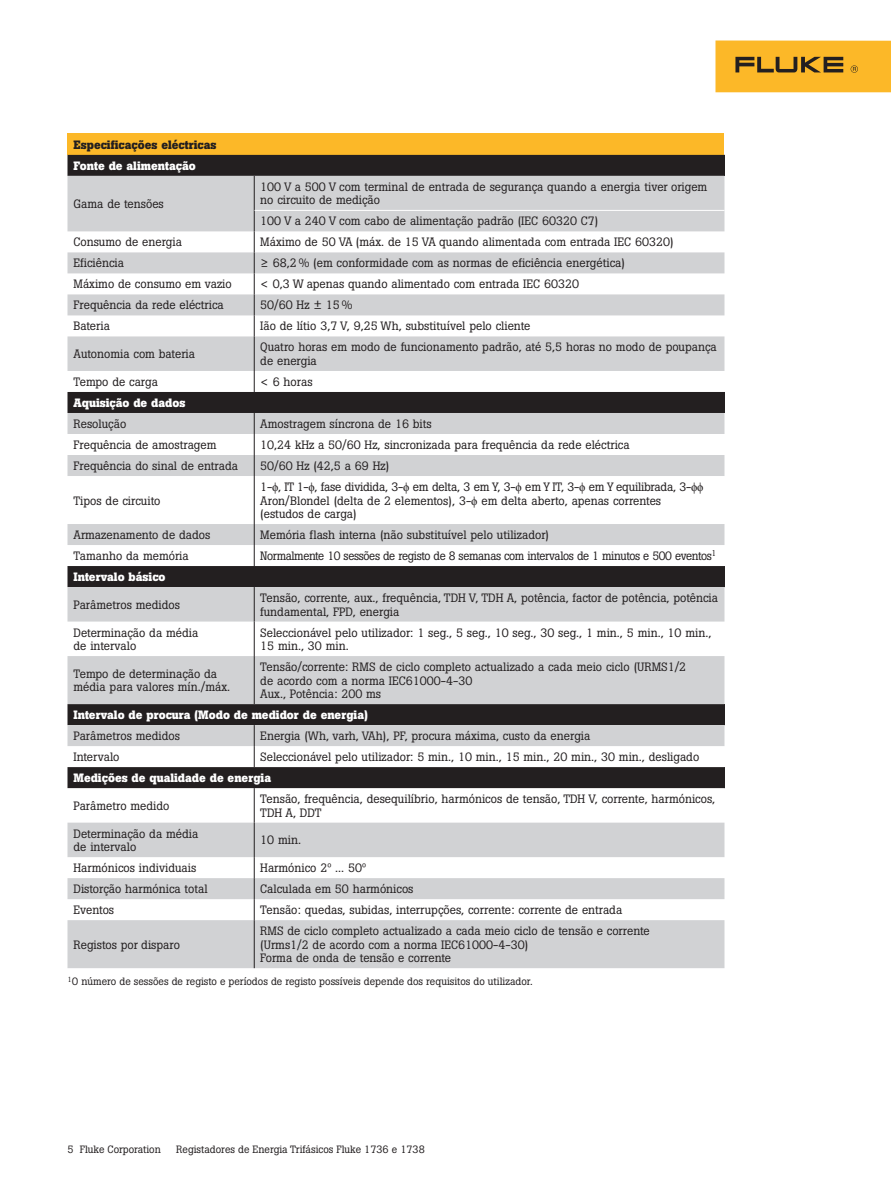
<style>
.page{position:relative;width:891px;height:1188px;background:#fff}
.page>*{position:absolute;margin:0;border:0;box-sizing:border-box;transform-origin:0 0}
.t1{font:12px/13.5px "Boton Pro";color:#231f20}
.t2{font:700 12px "Boton Pro";color:#fff}
.t3{font:12px "Boton Pro";letter-spacing:-.03em;color:#231f20}
.t4{font:700 12px "Boton Pro";color:#231f20}
.t5{font:10.5px "Boton Pro";color:#231f20}
.s1{font-family:"Times New Roman"}
</style>
<div class="page">
<div style="left:716px;top:40px;width:175px;height:52px;background:#fcb828"></div>
<svg style="left:735px;top:57px;width:108px;height:15px"></svg>
<svg style="left:851px;top:65px;width:7px;height:8px"></svg>
<div style="left:68px;top:134px;width:656px;height:21px;background:#fcb828"></div>
<div style="left:68px;top:155px;width:656px;height:21px;background:#231f20"></div>
<svg style="left:68px;top:176px;width:656px;height:792px;fill:#d1d2d4"></svg>
<svg style="left:724px;top:155px;width:1px;height:21px"></svg>
<svg style="left:724px;top:392px;width:1px;height:21px"></svg>
<svg style="left:724px;top:566px;width:1px;height:21px"></svg>
<svg style="left:724px;top:767px;width:1px;height:21px"></svg>
<hr style="left:254px;top:476px;width:1px;height:48px;background:#231f20">
<svg style="left:254px;top:413px;width:1px;height:63px"></svg>
<svg style="left:254px;top:524px;width:1px;height:42px"></svg>
<svg style="left:724px;top:704px;width:1px;height:21px"></svg>
<svg style="left:254px;top:725px;width:1px;height:42px"></svg>
<hr style="left:254px;top:176px;width:1px;height:34px;background:#231f20">
<hr style="left:254px;top:336px;width:1px;height:35px;background:#231f20">
<svg style="left:254px;top:210px;width:1px;height:126px"></svg>
<svg style="left:254px;top:371px;width:1px;height:21px"></svg>
<hr style="left:255px;top:210px;width:469px;height:1px;background:#fff">
<hr style="left:254px;top:587px;width:1px;height:35px;background:#231f20">
<hr style="left:254px;top:656px;width:1px;height:48px;background:#231f20">
<hr style="left:254px;top:622px;width:1px;height:34px;background:#231f20">
<hr style="left:254px;top:823px;width:1px;height:34px;background:#231f20">
<hr style="left:254px;top:920px;width:1px;height:48px;background:#231f20">
<svg style="left:254px;top:857px;width:1px;height:63px"></svg>
<hr style="left:254px;top:788px;width:1px;height:35px;background:#231f20">
<p class="t4" style="left:74px;top:137px;width:145px">Especificações eléctricas</p>
<p class="t2" style="left:74px;top:158px;width:124px">Fonte de alimentação</p>
<p class="t1" style="left:74px;top:197px;width:92px">Gama de tensões</p>
<p class="t1" style="left:260px;top:180px;width:449px">100 V a 500 V com terminal de entrada de segurança quando a energia tiver origem no circuito de medição</p>
<p class="t1" style="left:260px;top:214px;width:340px">100 V a 240 V com cabo de alimentação padrão (IEC 60320 C7)</p>
<p class="t1" style="left:74px;top:236px;width:110px">Consumo de energia</p>
<p class="t1" style="left:260px;top:236px;width:415px">Máximo de 50 VA (máx. de 15 VA quando alimentada com entrada IEC 60320)</p>
<p class="t1" style="left:74px;top:257px;width:52px">Eficiência</p>
<p class="t1" style="left:260px;top:257px;width:366px">≥ 68,2 % (em conformidade com as normas de eficiência energética)</p>
<p class="t1" style="left:74px;top:278px;width:160px">Máximo de consumo em vazio</p>
<p class="t1" style="left:260px;top:278px;width:320px">&lt; 0,3 W apenas quando alimentado com entrada IEC 60320</p>
<p class="t1" style="left:74px;top:299px;width:152px">Frequência da rede eléctrica</p>
<p class="t1" style="left:260px;top:299px;width:94px">50/60 Hz ± 15 %</p>
<p class="t1" style="left:74px;top:320px;width:38px">Bateria</p>
<p class="t1" style="left:260px;top:320px;width:272px">Ião de lítio 3,7 V, 9,25 Wh, substituível pelo cliente</p>
<p class="t1" style="left:74px;top:347px;width:123px">Autonomia com bateria</p>
<p class="t1" style="left:260px;top:341px;width:458px">Quatro horas em modo de funcionamento padrão, até 5,5 horas no modo de poupança de energia</p>
<p class="t1" style="left:74px;top:375px;width:86px">Tempo de carga</p>
<p class="t1" style="left:260px;top:375px;width:54px">&lt; 6 horas</p>
<p class="t2" style="left:74px;top:395px;width:113px">Aquisição de dados</p>
<p class="t1" style="left:74px;top:417px;width:54px">Resolução</p>
<p class="t1" style="left:260px;top:417px;width:173px">Amostragem síncrona de 16 bits</p>
<p class="t1" style="left:74px;top:438px;width:144px">Frequência de amostragem</p>
<p class="t1" style="left:260px;top:438px;width:371px">10,24 kHz a 50/60 Hz, sincronizada para frequência da rede eléctrica</p>
<p class="t1" style="left:74px;top:459px;width:166px">Frequência do sinal de entrada</p>
<p class="t1" style="left:260px;top:459px;width:130px">50/60 Hz (42,5 a 69 Hz)</p>
<p class="t1" style="left:74px;top:494px;width:88px">Tipos de circuito</p>
<p class="t1" style="left:260px;top:480px;width:445px">1-<span class="s1">ϕ</span>, IT 1-<span class="s1">ϕ</span>, fase dividida, 3-<span class="s1">ϕ</span> em delta, 3 em Y, 3-<span class="s1">ϕ</span> em Y IT, 3-<span class="s1">ϕ</span> em Y equilibrada, 3-<span class="s1">ϕϕ<br></span>Aron/Blondel (delta de 2 elementos), 3-<span class="s1">ϕ</span> em delta aberto, apenas correntes (estudos de carga)</p>
<p class="t1" style="left:74px;top:528px;width:138px">Armazenamento de dados</p>
<p class="t1" style="left:260px;top:528px;width:290px">Memória flash interna (não substituível pelo utilizador)</p>
<p class="t1" style="left:74px;top:549px;width:117px">Tamanho da memória</p>
<p class="t3" style="left:260px;top:548px;width:458px">Normalmente 10 sessões de registo de 8 semanas com intervalos de 1 minutos e 500 eventos<sup>1</sup></p>
<p class="t2" style="left:74px;top:569px;width:94px">Intervalo básico</p>
<p class="t1" style="left:74px;top:598px;width:108px">Parâmetros medidos</p>
<p class="t1" style="left:260px;top:591px;width:459px">Tensão, corrente, aux., frequência, TDH V, TDH A, potência, factor de potência, potência fundamental, FPD, energia</p>
<p class="t1" style="left:74px;top:626px;width:126px">Determinação da média de intervalo</p>
<p class="t1" style="left:260px;top:626px;width:453px">Seleccionável pelo utilizador: 1 seg., 5 seg., 10 seg., 30 seg., 1 min., 5 min., 10 min.,<br>15 min., 30 min.</p>
<p class="t1" style="left:74px;top:667px;width:158px">Tempo de determinação da média para valores mín./máx.</p>
<p class="t1" style="left:260px;top:660px;width:427px">Tensão/corrente: RMS de ciclo completo actualizado a cada meio ciclo (URMS1/2 de acordo com a norma IEC61000-4-30<br>Aux., Potência: 200 ms</p>
<p class="t2" style="left:74px;top:707px;width:296px">Intervalo de procura (Modo de medidor de energia)</p>
<p class="t1" style="left:74px;top:729px;width:108px">Parâmetros medidos</p>
<p class="t1" style="left:260px;top:729px;width:332px">Energia (Wh, varh, VAh), PF, procura máxima, custo da energia</p>
<p class="t1" style="left:74px;top:750px;width:48px">Intervalo</p>
<p class="t1" style="left:260px;top:750px;width:441px">Seleccionável pelo utilizador: 5 min., 10 min., 15 min., 20 min., 30 min., desligado</p>
<p class="t2" style="left:74px;top:770px;width:199px">Medições de qualidade de energia</p>
<p class="t1" style="left:74px;top:799px;width:98px">Parâmetro medido</p>
<p class="t1" style="left:260px;top:792px;width:457px">Tensão, frequência, desequilíbrio, harmónicos de tensão, TDH V, corrente, harmónicos,<br>TDH A, DDT</p>
<p class="t1" style="left:74px;top:827px;width:126px">Determinação da média de intervalo</p>
<p class="t1" style="left:260px;top:833px;width:42px">10 min.</p>
<p class="t1" style="left:74px;top:861px;width:124px">Harmónicos individuais</p>
<p class="t1" style="left:260px;top:861px;width:107px">Harmónico 2º ... 50º</p>
<p class="t1" style="left:74px;top:882px;width:136px">Distorção harmónica total</p>
<p class="t1" style="left:260px;top:882px;width:155px">Calculada em 50 harmónicos</p>
<p class="t1" style="left:74px;top:903px;width:42px">Eventos</p>
<p class="t1" style="left:260px;top:903px;width:364px">Tensão: quedas, subidas, interrupções, corrente: corrente de entrada</p>
<p class="t1" style="left:74px;top:938px;width:108px">Registos por disparo</p>
<p class="t1" style="left:260px;top:924px;width:391px">RMS de ciclo completo actualizado a cada meio ciclo de tensão e corrente (Urms1/2 de acordo com a norma IEC61000-4-30)<br>Forma de onda de tensão e corrente</p>
<p class="t5" style="left:68px;top:975px;width:467px"><sup>1</sup>O número de sessões de registo e períodos de registo possíveis depende dos requisitos do utilizador.</p>
<p class="t5" style="left:68px;top:1142px;width:95px">5 Fluke Corporation</p>
<p class="t5" style="left:176px;top:1142px;width:250px">Registadores de Energia Trifásicos Fluke 1736 e 1738</p>
</div>
